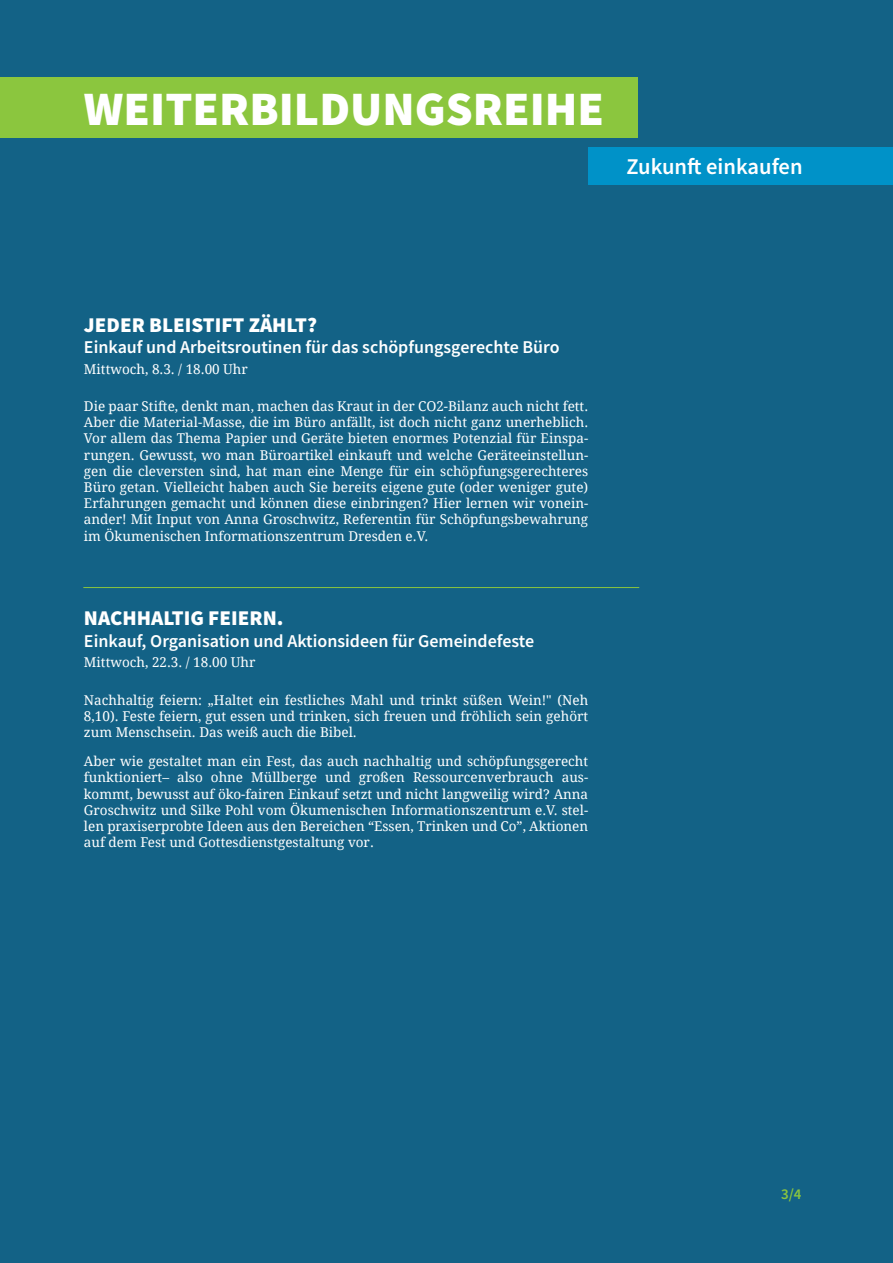
<style>
.page{position:relative;width:893px;height:1263px;background:#136286}
.page>*{position:absolute;margin:0;border:0;box-sizing:border-box;transform-origin:0 0}
.t1{font:900 48px "Source Sans Pro";color:#fff}
.t2{font:600 22.5px "Source Sans Pro";color:#fff}
.t3{font:900 21px "Source Sans Pro";color:#fff}
.t4{font:600 18px "Source Sans Pro";color:#fff}
.t5{font:600 15px "Source Sans Pro";color:#8bc63e}
.t6{font:13.5px/16.2px "Droid Serif";color:#fff;text-align:justify}
</style>
<div class="page">
<div style="left:589px;top:147px;width:304px;height:38px;background:#0092c8"></div>
<div style="left:0;top:77px;width:638px;height:60px;background:#8bc63e"></div>
<hr style="left:83px;top:587px;width:556px;height:1px;background:#8bc63e">
<h1 class="t1" style="left:84px;top:76px;width:522px">WEITERBILDUNGSREIHE</h1>
<h2 class="t2" style="left:626px;top:151px;width:178px">Zukunft einkaufen</h2>
<h3 class="t3" style="left:84px;top:310px;width:235px">JEDER BLEISTIFT ZÄHLT?</h3>
<h3 class="t4" style="left:84px;top:335px;width:477px">Einkauf und Arbeitsroutinen für das schöpfungsgerechte Büro</h3>
<p class="t6" style="left:84px;top:360px;width:165px">Mittwoch, 8.3. / 18.00 Uhr</p>
<p class="t6" style="left:84px;top:398px;width:506px">Die paar Stifte, denkt man, machen das Kraut in der CO2-Bilanz auch nicht fett.<br>Aber die Material-Masse, die im Büro anfällt, ist doch nicht ganz unerheblich.<br>Vor allem das Thema Papier und Geräte bieten enormes Potenzial für Einspa&shy;rungen. Gewusst, wo man Büroartikel einkauft und welche Geräteeinstellun&shy;gen die cleversten sind, hat man eine Menge für ein schöpfungsgerechteres Büro getan. Vielleicht haben auch Sie bereits eigene gute (oder weniger gute)<br>Erfahrungen gemacht und können diese einbringen? Hier lernen wir vonein&shy;ander! Mit Input von Anna Groschwitz, Referentin für Schöpfungsbewahrung im Ökumenischen Informationszentrum Dresden e.V.</p>
<h3 class="t3" style="left:84px;top:604px;width:201px">NACHHALTIG FEIERN.</h3>
<h3 class="t4" style="left:84px;top:629px;width:452px">Einkauf, Organisation und Aktionsideen für Gemeindefeste</h3>
<p class="t6" style="left:84px;top:654px;width:173px">Mittwoch, 22.3. / 18.00 Uhr</p>
<p class="t6" style="left:84px;top:692px;width:506px">Nachhaltig feiern: „Haltet ein festliches Mahl und trinkt süßen Wein!" (Neh 8,10). Feste feiern, gut essen und trinken, sich freuen und fröhlich sein gehört zum Menschsein. Das weiß auch die Bibel.</p>
<p class="t6" style="left:84px;top:753px;width:506px">Aber wie gestaltet man ein Fest, das auch nachhaltig und schöpfungsgerecht funktioniert– also ohne Müllberge und großen Ressourcenverbrauch aus&shy;kommt, bewusst auf öko-fairen Einkauf setzt und nicht langweilig wird? Anna Groschwitz und Silke Pohl vom Ökumenischen Informationszentrum e.V. stel&shy;len praxiserprobte Ideen aus den Bereichen “Essen, Trinken und Co”, Aktionen auf dem Fest und Gottesdienstgestaltung vor.</p>
<p class="t5" style="left:781px;top:1184px;width:22px">3/4</p>
</div>
